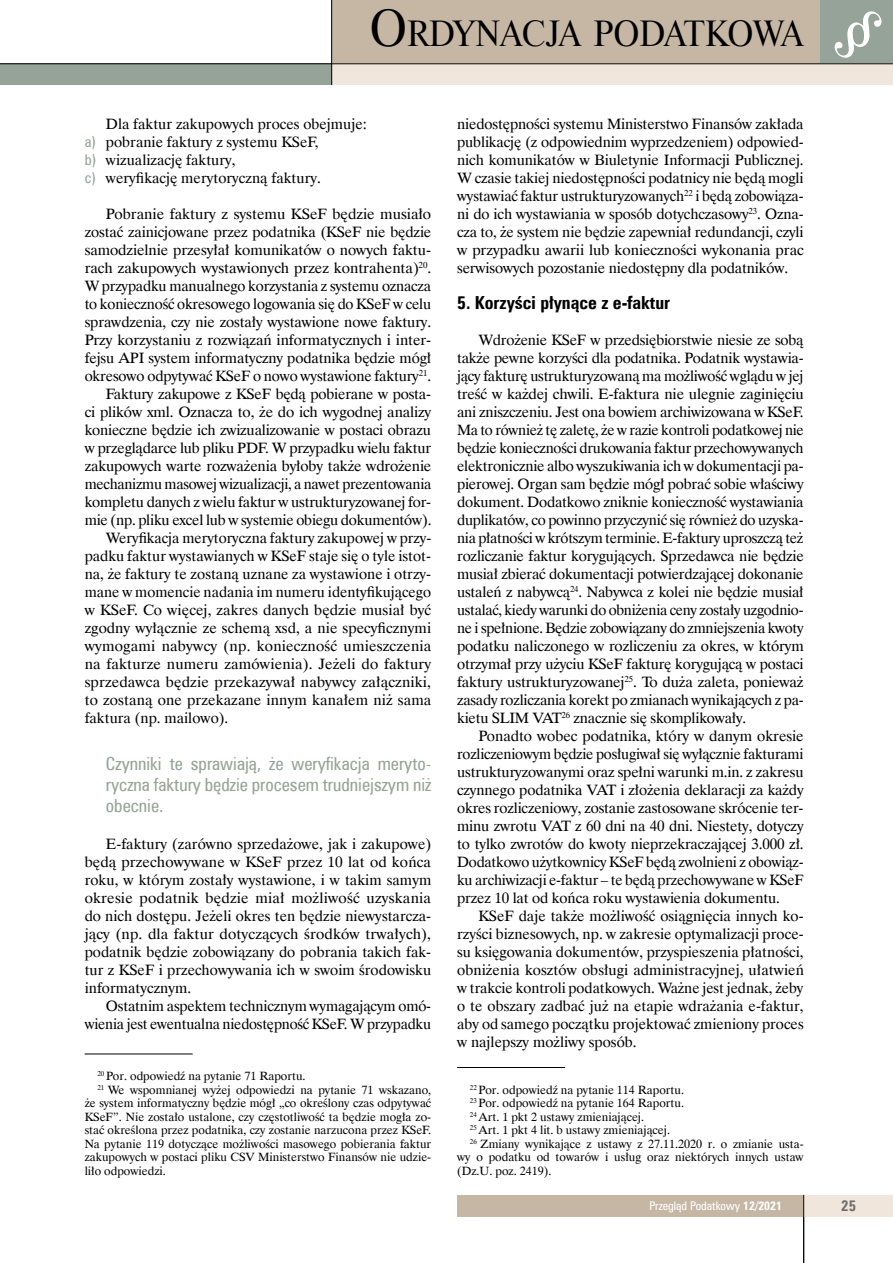
<style>
.page{position:relative;width:893px;height:1263px;background:#fff}
.page>*{position:absolute;margin:0;border:0;box-sizing:border-box;transform-origin:0 0}
.t1{font:34.65px "Dutch 801 Hd EU";letter-spacing:-.03em;color:#000;scale:.96 1}
.t2{font:18px/21px "Zurich Cn EU";color:#96a398;text-align:justify}
.t3{font:700 18px "Zurich Cn EU";color:#000}
.t4{font:15px/18px "Dutch 801 EU Normal";letter-spacing:-.01em;color:#000;text-align:justify}
.t5{font:15px "Dutch 801 EU Normal";letter-spacing:.01em;color:#000}
.t6{font:700 15px "Zurich Cn EU";color:#6f6f6e}
.t7{font:12px "Dutch 801 EU Normal";color:#000}
.t8{font:12px "Zurich Cn EU";color:#fff}
.t9{font:700 12px "Zurich Cn EU";color:#fff}
.s1{font-size:49.5px}
.s2{font-family:"Zurich Cn EU";color:#96a398}
.s3{font-weight:700}
</style>
<div class="page">
<div style="left:332px;top:0;width:489px;height:63px;background:#c6b7a4"></div>
<div style="left:0;top:64px;width:332px;height:21px;background:#96a398"></div>
<div style="left:821px;top:0;width:72px;height:63px;background:#96a398"></div>
<svg style="left:834px;top:11px;width:48px;height:47px"></svg>
<div style="left:332px;top:64px;width:561px;height:21px;background:#f0e6db"></div>
<hr style="left:0;top:63px;width:893px;height:1px;background:#000">
<hr style="left:331px;top:0;width:1px;height:85px;background:#000">
<div style="left:457px;top:1195px;width:347px;height:21px;background:#c6b7a4"></div>
<div style="left:804px;top:1195px;width:89px;height:21px;background:#f0e6db"></div>
<hr style="left:803px;top:1195px;width:1px;height:68px;background:#000">
<hr style="left:85px;top:1054px;width:108px;height:1px;background:#000">
<hr style="left:457px;top:1067px;width:108px;height:1px;background:#000">
<h1 class="t1" style="left:370px;top:13px;width:453px"><span class="s1">O</span>RDYNACJA PODATKOWA</h1>
<p class="t4" style="left:85px;top:115px;width:284px;text-align:left;text-indent:21px">Dla faktur zakupowych proces obejmuje: <span class="s2">a)</span> pobranie faktury z systemu KSeF,<br><span class="s2">b)</span> wizualizację faktury,<br><span class="s2">c)</span> weryfikację merytoryczną faktury.</p>
<p class="t4" style="left:106px;top:205px;width:327px">Pobranie faktury z systemu KSeF będzie musiało</p>
<p class="t4" style="left:85px;top:223px;width:348px">zostać zainicjowane przez podatnika (KSeF nie będzie</p>
<p class="t4" style="left:85px;top:241px;width:348px">samodzielnie przesyłał komunikatów o nowych faktu-</p>
<p class="t4" style="left:85px;top:259px;width:348px">rach zakupowych wystawionych przez kontrahenta)<sup>20</sup>.</p>
<p class="t4" style="left:85px;top:277px;width:348px">W przypadku manualnego korzystania z systemu oznacza</p>
<p class="t4" style="left:85px;top:295px;width:348px">to konieczność okresowego logowania się do KSeF w celu</p>
<p class="t4" style="left:85px;top:313px;width:348px">sprawdzenia, czy nie zostały wystawione nowe faktury.</p>
<p class="t4" style="left:85px;top:331px;width:348px">Przy korzystaniu z rozwiązań informatycznych i inter-</p>
<p class="t4" style="left:85px;top:349px;width:348px">fejsu API system informatyczny podatnika będzie mógł</p>
<p class="t4" style="left:85px;top:367px;width:348px">okresowo odpytywać KSeF o nowo wystawione faktury<sup>21</sup>.</p>
<p class="t4" style="left:106px;top:385px;width:327px">Faktury zakupowe z KSeF będą pobierane w posta-</p>
<p class="t4" style="left:85px;top:403px;width:348px">ci plików xml. Oznacza to, że do ich wygodnej analizy</p>
<p class="t4" style="left:85px;top:421px;width:348px">konieczne będzie ich zwizualizowanie w postaci obrazu</p>
<p class="t4" style="left:85px;top:439px;width:348px">w przeglądarce lub pliku PDF. W przypadku wielu faktur</p>
<p class="t4" style="left:85px;top:457px;width:348px">zakupowych warte rozważenia byłoby także wdrożenie</p>
<p class="t4" style="left:85px;top:475px;width:348px">mechanizmu masowej wizualizacji, a nawet prezentowania</p>
<p class="t4" style="left:85px;top:493px;width:348px">kompletu danych z wielu faktur w ustrukturyzowanej for-</p>
<p class="t4" style="left:85px;top:511px;width:348px">mie (np. pliku excel lub w systemie obiegu dokumentów).</p>
<p class="t4" style="left:106px;top:529px;width:327px">Weryfikacja merytoryczna faktury zakupowej w przy-</p>
<p class="t4" style="left:85px;top:547px;width:348px">padku faktur wystawianych w KSeF staje się o tyle istot-</p>
<p class="t4" style="left:85px;top:565px;width:348px">na, że faktury te zostaną uznane za wystawione i otrzy-</p>
<p class="t4" style="left:85px;top:583px;width:348px">mane w momencie nadania im numeru identyfikującego</p>
<p class="t4" style="left:85px;top:601px;width:348px">w KSeF. Co więcej, zakres danych będzie musiał być</p>
<p class="t4" style="left:85px;top:619px;width:348px">zgodny wyłącznie ze schemą xsd, a nie specyficznymi</p>
<p class="t5" style="left:85px;top:636px;width:348px">wymogami nabywcy (np. konieczność umieszczenia</p>
<p class="t4" style="left:85px;top:655px;width:348px">na fakturze numeru zamówienia). Jeżeli do faktury</p>
<p class="t4" style="left:85px;top:673px;width:348px">sprzedawca będzie przekazywał nabywcy załączniki,</p>
<p class="t4" style="left:85px;top:691px;width:348px">to zostaną one przekazane innym kanałem niż sama</p>
<p class="t4" style="left:85px;top:709px;width:145px">faktura (np. mailowo).</p>
<p class="t2" style="left:106px;top:753px;width:327px">Czynniki te sprawiają, że weryfikacja meryto&shy;ryczna faktury będzie procesem trudniejszym niż obecnie.</p>
<p class="t4" style="left:85px;top:835px;width:348px;text-indent:21px">E-faktury (zarówno sprzedażowe, jak i zakupowe) będą przechowywane w KSeF przez 10 lat od końca roku, w którym zostały wystawione, i w takim samym okresie podatnik będzie miał możliwość uzyskania do nich dostępu. Jeżeli okres ten będzie niewystarcza&shy;jący (np. dla faktur dotyczących środków trwałych), podatnik będzie zobowiązany do pobrania takich fak&shy;tur z KSeF i przechowywania ich w swoim środowisku informatycznym.</p>
<p class="t4" style="left:85px;top:997px;width:348px;text-align:right">Ostatnim aspektem technicznym wymagającym omó&shy;wienia jest ewentualna niedostępność KSeF. W przypadku</p>
<p class="t7" style="left:97px;top:1069px;width:210px"><sup>20</sup> Por. odpowiedź na pytanie 71 Raportu.</p>
<p class="t7" style="left:97px;top:1082px;width:335px"><sup>21</sup> We wspomnianej wyżej odpowiedzi na pytanie 71 wskazano,</p>
<p class="t7" style="left:85px;top:1096px;width:348px">że system informatyczny będzie mógł „co określony czas odpytywać</p>
<p class="t7" style="left:85px;top:1109px;width:348px">KSeF”. Nie zostało ustalone, czy częstotliwość ta będzie mogła zo-</p>
<p class="t7" style="left:85px;top:1123px;width:348px">stać określona przez podatnika, czy zostanie narzucona przez KSeF.</p>
<p class="t7" style="left:85px;top:1136px;width:348px">Na pytanie 119 dotyczące możliwości masowego pobierania faktur</p>
<p class="t7" style="left:85px;top:1150px;width:348px">zakupowych w postaci pliku CSV Ministerstwo Finansów nie udzie-</p>
<p class="t7" style="left:85px;top:1163px;width:83px">liło odpowiedzi.</p>
<p class="t4" style="left:457px;top:115px;width:348px">niedostępności systemu Ministerstwo Finansów zakłada publikację (z odpowiednim wyprzedzeniem) odpowied&shy;nich komunikatów w Biuletynie Informacji Publicznej.<br>W czasie takiej niedostępności podatnicy nie będą mogli wystawiać faktur ustrukturyzowanych<sup>22</sup> i będą zobowiąza&shy;ni do ich wystawiania w sposób dotychczasowy<sup>23</sup>. Ozna&shy;cza to, że system nie będzie zapewniał redundancji, czyli w przypadku awarii lub konieczności wykonania prac serwisowych pozostanie niedostępny dla podatników.</p>
<p class="t3" style="left:457px;top:291px;width:215px">5. Korzyści płynące z e-faktur</p>
<p class="t4" style="left:457px;top:331px;width:348px;text-indent:21px">Wdrożenie KSeF w przedsiębiorstwie niesie ze sobą także pewne korzyści dla podatnika. Podatnik wystawia&shy;jący fakturę ustrukturyzowaną ma możliwość wglądu w jej treść w każdej chwili. E-faktura nie ulegnie zaginięciu ani zniszczeniu. Jest ona bowiem archiwizowana w KSeF.<br>Ma to również tę zaletę, że w razie kontroli podatkowej nie będzie konieczności drukowania faktur przechowywanych elektronicznie albo wyszukiwania ich w dokumentacji pa&shy;pierowej. Organ sam będzie mógł pobrać sobie właściwy dokument. Dodatkowo zniknie konieczność wystawiania duplikatów, co powinno przyczynić się również do uzyska&shy;nia płatności w krótszym terminie. E-faktury uproszczą też rozliczanie faktur korygujących. Sprzedawca nie będzie musiał zbierać dokumentacji potwierdzającej dokonanie ustaleń z nabywcą<sup>24</sup>. Nabywca z kolei nie będzie musiał ustalać, kiedy warunki do obniżenia ceny zostały uzgodnio&shy;ne i spełnione. Będzie zobowiązany do zmniejszenia kwoty podatku naliczonego w rozliczeniu za okres, w którym otrzymał przy użyciu KSeF fakturę korygującą w postaci faktury ustrukturyzowanej<sup>25</sup>. To duża zaleta, ponieważ zasady rozliczania korekt po zmianach wynikających z pa&shy;kietu SLIM VAT<sup>26</sup> znacznie się skomplikowały.</p>
<p class="t4" style="left:457px;top:727px;width:348px;text-indent:21px">Ponadto wobec podatnika, który w danym okresie rozliczeniowym będzie posługiwał się wyłącznie fakturami ustrukturyzowanymi oraz spełni warunki m.in. z zakresu czynnego podatnika VAT i złożenia deklaracji za każdy okres rozliczeniowy, zostanie zastosowane skrócenie ter&shy;minu zwrotu VAT z 60 dni na 40 dni. Niestety, dotyczy to tylko zwrotów do kwoty nieprzekraczającej 3.000 zł.<br>Dodatkowo użytkownicy KSeF będą zwolnieni z obowiąz&shy;ku archiwizacji e-faktur – te będą przechowywane w KSeF przez 10 lat od końca roku wystawienia dokumentu.</p>
<p class="t4" style="left:457px;top:907px;width:348px;text-indent:21px">KSeF daje także możliwość osiągnięcia innych ko&shy;rzyści biznesowych, np. w zakresie optymalizacji proce&shy;su księgowania dokumentów, przyspieszenia płatności, obniżenia kosztów obsługi administracyjnej, ułatwień w trakcie kontroli podatkowych. Ważne jest jednak, żeby o te obszary zadbać już na etapie wdrażania e-faktur, aby od samego początku projektować zmieniony proces w najlepszy możliwy sposób.</p>
<p class="t7" style="left:470px;top:1082px;width:216px"><sup>22</sup> Por. odpowiedź na pytanie 114 Raportu.</p>
<p class="t7" style="left:470px;top:1096px;width:216px"><sup>23</sup> Por. odpowiedź na pytanie 164 Raportu.</p>
<p class="t7" style="left:470px;top:1109px;width:176px"><sup>24</sup> Art. 1 pkt 2 ustawy zmieniającej.</p>
<p class="t7" style="left:470px;top:1123px;width:202px"><sup>25</sup> Art. 1 pkt 4 lit. b ustawy zmieniającej.</p>
<p class="t7" style="left:470px;top:1136px;width:335px"><sup>26</sup> Zmiany wynikające z ustawy z 27.11.2020 r. o zmianie usta-</p>
<p class="t7" style="left:457px;top:1150px;width:348px">wy o podatku od towarów i usług oraz niektórych innych ustaw</p>
<p class="t7" style="left:457px;top:1163px;width:96px">(Dz.U. poz. 2419).</p>
<p class="t9" style="left:749px;top:1198px;width:34px">4/2018</p>
<p class="t6" style="left:841px;top:1197px;width:16px">25</p>
<p class="t8" style="left:649px;top:1198px;width:92px">Przegląd Podatkowy</p>
<p class="t8" style="left:655px;top:1198px;width:101px">Przegląd Podatkowy<span class="s3">12</span></p>
<p class="t9" style="left:770px;top:1198px;width:13px">21</p>
</div>
